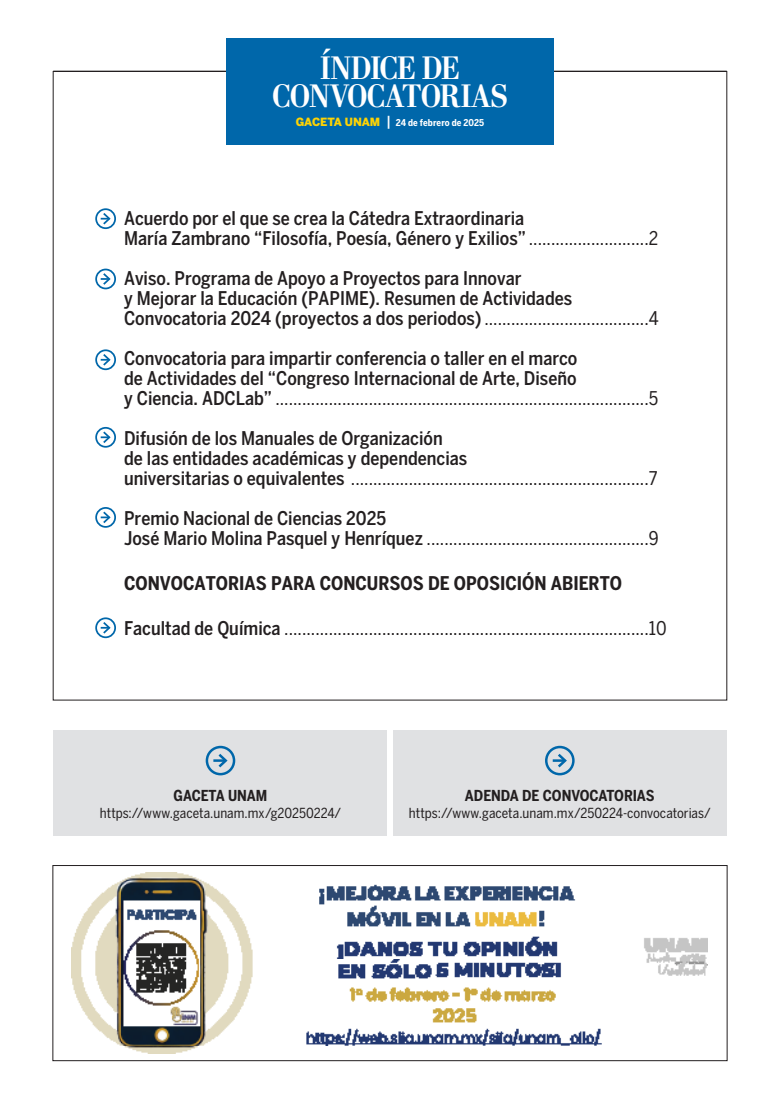
<style>
.page{position:relative;width:780px;height:1117px;background:#fff}
.page>*{position:absolute;margin:0;border:0;box-sizing:border-box;transform-origin:0 0}
.t1{font:700 32.5px/27.5px "Stilson";letter-spacing:-.005em;color:#fff;text-align:center}
.t2{font:500 18.75px/20px "Benton Sans Cond";color:#231f20}
.t3{font:18.75px "Benton Sans Cond";color:#231f20}
.t4{font:700 18.75px "Benton Sans Cond";color:#231f20}
.t5{font:700 15px "Benton Sans Cond";letter-spacing:-.005em;color:#231f20}
.t6{font:13.75px "Benton Sans Cond";color:#231f20}
.t7{font:700 9.38px "Benton Sans Cond";letter-spacing:.01em;color:#fff}
.s1{font-family:"Benton Sans";font-weight:900;font-size:11.25px;color:#fed304}
.s2{font-weight:500;font-size:13.75px}
.s3{font-weight:400}
.s4{font-weight:500}
</style>
<div class="page">
<hr style="left:53px;top:71px;width:673px;height:1px;background:#231f20">
<div style="left:226px;top:38px;width:328px;height:107px;background:#0067aa"></div>
<div style="left:53px;top:730px;width:334px;height:105px;background:#e0e1e3"></div>
<svg style="left:213px;top:751px;width:16px;height:17px"></svg>
<div style="left:206px;top:745px;width:29px;height:30px;border:2px solid #0067aa;border-radius:50%"></div>
<div style="left:393px;top:730px;width:333px;height:105px;background:#e0e1e3"></div>
<svg style="left:552px;top:751px;width:16px;height:17px"></svg>
<div style="left:545px;top:745px;width:29px;height:30px;border:2px solid #0067aa;border-radius:50%"></div>
<svg style="left:101px;top:211px;width:11px;height:15px"></svg>
<div style="left:95px;top:208px;width:21px;height:21px;border:2px solid #0067aa;border-radius:50%"></div>
<svg style="left:101px;top:271px;width:11px;height:15px"></svg>
<div style="left:95px;top:268px;width:21px;height:21px;border:2px solid #0067aa;border-radius:50%"></div>
<svg style="left:101px;top:352px;width:11px;height:15px"></svg>
<div style="left:95px;top:349px;width:21px;height:21px;border:2px solid #0067aa;border-radius:50%"></div>
<svg style="left:101px;top:430px;width:11px;height:14px"></svg>
<div style="left:95px;top:427px;width:21px;height:20px;border:2px solid #0067aa;border-radius:50%"></div>
<svg style="left:101px;top:510px;width:11px;height:14px"></svg>
<div style="left:95px;top:507px;width:21px;height:20px;border:2px solid #0067aa;border-radius:50%"></div>
<svg style="left:101px;top:620px;width:11px;height:15px"></svg>
<div style="left:95px;top:617px;width:21px;height:21px;border:2px solid #0067aa;border-radius:50%"></div>
<img style="left:72px;top:872px;width:635px;height:181px">
<div style="left:53px;top:865px;width:674px;height:195px;border:1px solid #231f20"></div>
<h1 class="t1" style="left:272px;top:54px;width:236px">ÍNDICE DE<br>CONVOCATORIAS</h1>
<p class="t7" style="left:296px;top:117px;width:190px"><span class="s1">GACETA UNAM</span> <span class="s2">|</span> 24 de febrero de 2025</p>
<p class="t2" style="left:124px;top:207px;width:536px">Acuerdo por el que se crea la Cátedra Extraordinaria<br>María Zambrano “Filosofía, Poesía, Género y Exilios” <span class="s3">...........................2</span></p>
<p class="t2" style="left:124px;top:267px;width:536px">Aviso. Programa de Apoyo a Proyectos para Innovar<br>y Mejorar la Educación (PAPIME). Resumen de Actividades<br>Convocatoria 2024 (proyectos a dos periodos)<span class="s3">.....................................4</span></p>
<p class="t2" style="left:124px;top:347px;width:536px">Convocatoria para impartir conferencia o taller en el marco<br>de Actividades del “Congreso Internacional de Arte, Diseño<br>y Ciencia. ADCLab” <span class="s3">....................................................................................5</span></p>
<p class="t2" style="left:124px;top:427px;width:535px">Difusión de los Manuales de Organización<br>de las entidades académicas y dependencias<br>universitarias o equivalentes <span class="s3">...................................................................7</span></p>
<p class="t2" style="left:124px;top:507px;width:536px">Premio Nacional de Ciencias 2025<br>José Mario Molina Pasquel y Henríquez <span class="s3">..................................................9</span></p>
<p class="t4" style="left:124px;top:572px;width:499px">CONVOCATORIAS PARA CONCURSOS DE OPOSICIÓN ABIERTO</p>
<p class="t3" style="left:124px;top:617px;width:544px"><span class="s4">Facultad de Química</span> ..................................................................................10</p>
<p class="t5" style="left:173px;top:787px;width:95px">GACETA UNAM</p>
<p class="t6" style="left:100px;top:805px;width:243px">https://www.gaceta.unam.mx/g20250224/</p>
<p class="t5" style="left:465px;top:787px;width:191px">ADENDA DE CONVOCATORIAS</p>
<p class="t6" style="left:409px;top:805px;width:303px">https://www.gaceta.unam.mx/250224-convocatorias/</p>
</div>
